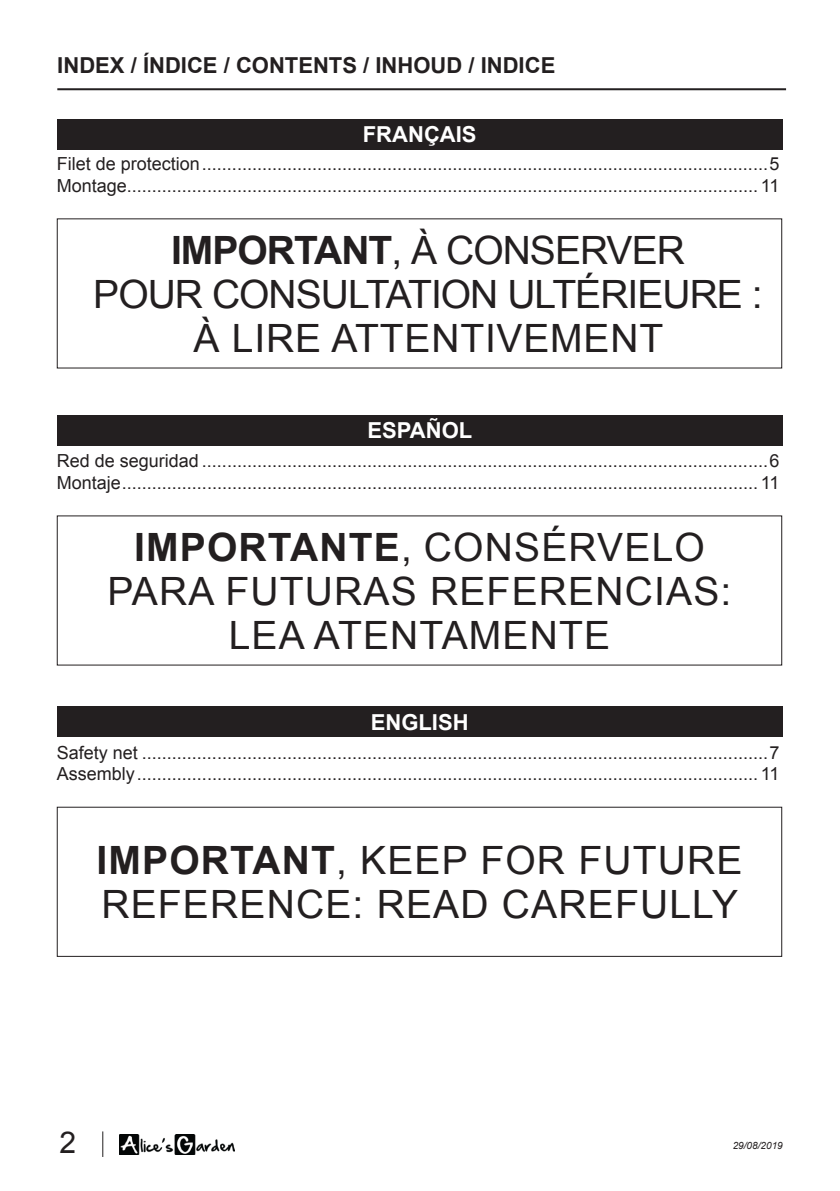
<style>
.page{position:relative;width:840px;height:1191px;background:#fff}
.page>*{position:absolute;margin:0;border:0;box-sizing:border-box;transform-origin:0 0}
.t1{font:39px/44px "Arial";letter-spacing:.03em;color:#231f20;text-align:center}
.t2{font:39px/44px "Arial";letter-spacing:-.025em;color:#231f20;text-align:center}
.t3{font:30px "Arial";color:#231f20}
._01_TITRE{font:700 22px "Arial";color:#231f20}
.t4{font:700 22px "Arial";color:#fff}
.TITRE-TDM-9PT{font:18px "Arial";color:#231f20}
.t5{font:italic 10px "Arial";color:#231f20}
.s1{font-weight:700}
</style>
<div class="page">
<svg style="left:102px;top:1131px;width:1px;height:26px"></svg>
<img style="left:119px;top:1134px;width:115px;height:20px">
<hr style="left:57px;top:88px;width:728px;height:2px;background:#231f20">
<div style="left:57px;top:119px;width:725px;height:31px;background:#231f20"></div>
<div style="left:57px;top:415px;width:725px;height:31px;background:#231f20"></div>
<div style="left:57px;top:706px;width:725px;height:31px;background:#231f20"></div>
<div style="left:57px;top:806px;width:724px;height:151px;border:1px solid #231f20"></div>
<p class="_01_TITRE" style="left:57px;top:50px;width:499px">INDEX / ÍNDICE / CONTENTS / INHOUD / INDICE</p>
<p class="t4" style="left:362px;top:120px;width:115px">FRANÇAIS</p>
<p class="TITRE-TDM-9PT" style="left:57px;top:152px;width:723px">Filet de protection.................................................................................................................5</p>
<p class="TITRE-TDM-9PT" style="left:57px;top:174px;width:723px">Montage.............................................................................................................................. 11</p>
<p class="t2" style="left:93px;top:228px;width:670px"><span class="s1">IMPORTANT</span>, À CONSERVER<br>POUR CONSULTATION ULTÉRIEURE :<br>À LIRE ATTENTIVEMENT</p>
<p class="t4" style="left:367px;top:416px;width:106px">ESPAÑOL</p>
<p class="TITRE-TDM-9PT" style="left:57px;top:449px;width:723px">Red de seguridad .................................................................................................................6</p>
<p class="TITRE-TDM-9PT" style="left:57px;top:471px;width:723px">Montaje............................................................................................................................... 11</p>
<p class="t1" style="left:107px;top:525px;width:625px"><span class="s1">IMPORTANTE</span>, CONSÉRVELO<br>PARA FUTURAS REFERENCIAS:</p>
<p class="t1" style="left:228px;top:613px;width:383px">LEA ATENTAMENTE</p>
<p class="t4" style="left:370px;top:707px;width:99px">ENGLISH</p>
<p class="TITRE-TDM-9PT" style="left:57px;top:740px;width:723px">Safety net .............................................................................................................................7</p>
<p class="TITRE-TDM-9PT" style="left:57px;top:762px;width:723px">Assembly............................................................................................................................ 11</p>
<p class="t1" style="left:96px;top:838px;width:647px;text-align:left"><span class="s1">IMPORTANT</span>, KEEP FOR FUTURE<br>REFERENCE: READ CAREFULLY</p>
<h2 class="t3" style="left:60px;top:1123px;width:18px">2</h2>
<p class="t5" style="left:732px;top:1138px;width:52px">29/08/2019</p>
</div>
